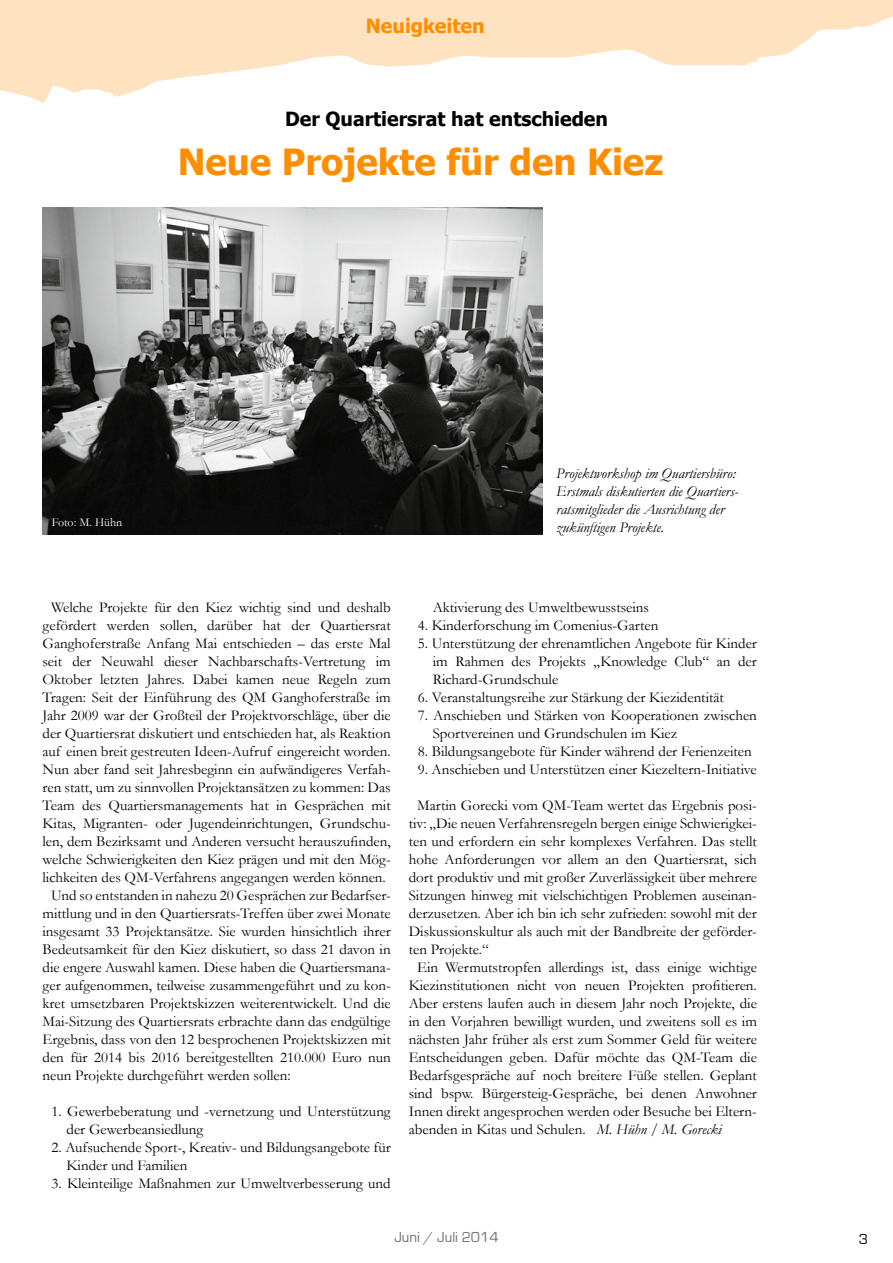
<style>
.page{position:relative;width:893px;height:1263px;background:#fff}
.page>*{position:absolute;margin:0;border:0;box-sizing:border-box;transform-origin:0 0}
.t1{font:700 36px "Tahoma";color:#ff8d00}
.t2{font:700 19.5px "Tahoma";color:#000}
.t3{font:700 19.5px "Tahoma";color:#ff8d00}
.t4{font:15px/18px "Garamond";color:#000}
.t5{font:italic 15px/18px "Garamond";color:#000}
.t6{font:15px "Eurostile";color:#6e6e6e}
.t7{font:15px "Eurostile";color:#000}
.t8{font:12px "Garamond";color:#fff}
.s1{font-style:italic}
</style>
<div class="page">
<svg style="left:0;top:0;width:893px;height:103px;fill:#ffe2c0"></svg>
<img style="left:43px;top:207px;width:499px;height:328px">
<h2 class="t3" style="left:366px;top:13px;width:120px">Neuigkeiten</h2>
<h2 class="t2" style="left:285px;top:105px;width:324px">Der Quartiersrat hat entschieden</h2>
<h1 class="t1" style="left:178px;top:136px;width:487px">Neue Projekte für den Kiez</h1>
<p class="t8" style="left:52px;top:514px;width:72px">Foto: M. Hühn</p>
<p class="t5" style="left:556px;top:463px;width:184px">Projektworkshop im Quartiersbüro:<br>Erstmals diskutierten die Quartiers&shy;ratsmitglieder die Ausrichtung der zukünftigen Projekte.</p>
<p class="t4" style="left:51px;top:598px;width:341px">Welche Projekte für den Kiez wichtig sind und deshalb</p>
<p class="t4" style="left:43px;top:616px;width:350px">gefördert werden sollen, darüber hat der Quartiersrat</p>
<p class="t4" style="left:43px;top:634px;width:350px">Ganghoferstraße Anfang Mai entschieden – das erste Mal</p>
<p class="t4" style="left:43px;top:652px;width:350px">seit der Neuwahl dieser Nachbarschafts-Vertretung im</p>
<p class="t4" style="left:43px;top:670px;width:350px">Oktober letzten Jahres. Dabei kamen neue Regeln zum</p>
<p class="t4" style="left:43px;top:688px;width:350px">Tragen: Seit der Einführung des QM Ganghoferstraße im</p>
<p class="t4" style="left:43px;top:706px;width:350px">Jahr 2009 war der Großteil der Projektvorschläge, über die</p>
<p class="t4" style="left:43px;top:724px;width:350px">der Quartiersrat diskutiert und entschieden hat, als Reaktion</p>
<p class="t4" style="left:43px;top:742px;width:350px">auf einen breit gestreuten Ideen-Aufruf eingereicht worden.</p>
<p class="t4" style="left:43px;top:760px;width:350px">Nun aber fand seit Jahresbeginn ein aufwändigeres Verfah-</p>
<p class="t4" style="left:43px;top:778px;width:350px">ren statt, um zu sinnvollen Projektansätzen zu kommen: Das</p>
<p class="t4" style="left:43px;top:796px;width:350px">Team des Quartiersmanagements hat in Gesprächen mit</p>
<p class="t4" style="left:43px;top:814px;width:350px">Kitas, Migranten- oder Jugendeinrichtungen, Grundschu-</p>
<p class="t4" style="left:43px;top:832px;width:350px">len, dem Bezirksamt und Anderen versucht herauszufinden,</p>
<p class="t4" style="left:43px;top:850px;width:350px">welche Schwierigkeiten den Kiez prägen und mit den Mög-</p>
<p class="t4" style="left:43px;top:868px;width:345px">lichkeiten des QM-Verfahrens angegangen werden können.</p>
<p class="t4" style="left:51px;top:886px;width:341px">Und so entstanden in nahezu 20 Gesprächen zur Bedarfser-</p>
<p class="t4" style="left:43px;top:904px;width:350px">mittlung und in den Quartiersrats-Treffen über zwei Monate</p>
<p class="t4" style="left:43px;top:922px;width:350px">insgesamt 33 Projektansätze. Sie wurden hinsichtlich ihrer</p>
<p class="t4" style="left:43px;top:940px;width:350px">Bedeutsamkeit für den Kiez diskutiert, so dass 21 davon in</p>
<p class="t4" style="left:43px;top:958px;width:350px">die engere Auswahl kamen. Diese haben die Quartiersmana-</p>
<p class="t4" style="left:43px;top:976px;width:350px">ger aufgenommen, teilweise zusammengeführt und zu kon-</p>
<p class="t4" style="left:43px;top:994px;width:350px">kret umsetzbaren Projektskizzen weiterentwickelt. Und die</p>
<p class="t4" style="left:43px;top:1012px;width:350px">Mai-Sitzung des Quartiersrats erbrachte dann das endgültige</p>
<p class="t4" style="left:43px;top:1030px;width:350px">Ergebnis, dass von den 12 besprochenen Projektskizzen mit</p>
<p class="t4" style="left:43px;top:1048px;width:350px">den für 2014 bis 2016 bereitgestellten 210.000 Euro nun</p>
<p class="t4" style="left:43px;top:1066px;width:250px">neun Projekte durchgeführt werden sollen:</p>
<p class="t4" style="left:67px;top:1102px;width:326px;text-indent:-15px">1. Gewerbeberatung und -vernetzung und Unterstützung der Gewerbeansiedlung</p>
<p class="t4" style="left:67px;top:1138px;width:326px;text-indent:-15px">2. Aufsuchende Sport-, Kreativ- und Bildungsangebote für<br>Kinder und Familien</p>
<p class="t4" style="left:52px;top:1174px;width:341px">3. Kleinteilige Maßnahmen zur Umweltverbesserung und</p>
<p class="t4" style="left:433px;top:598px;width:218px">Aktivierung des Umweltbewusstseins</p>
<p class="t4" style="left:418px;top:616px;width:242px">4. Kinderforschung im Comenius-Garten</p>
<p class="t4" style="left:433px;top:634px;width:326px;text-align:justify;text-indent:-15px">5. Unterstützung der ehrenamtlichen Angebote für Kinder im Rahmen des Projekts „Knowledge Club“ an der Richard-Grundschule</p>
<p class="t4" style="left:418px;top:688px;width:308px">6. Veranstaltungsreihe zur Stärkung der Kiezidentität</p>
<p class="t4" style="left:433px;top:706px;width:326px;text-indent:-15px">7. Anschieben und Stärken von Kooperationen zwischen<br>Sportvereinen und Grundschulen im Kiez</p>
<p class="t4" style="left:418px;top:742px;width:336px">8. Bildungsangebote für Kinder während der Ferienzeiten</p>
<p class="t4" style="left:418px;top:760px;width:341px">9. Anschieben und Unterstützen einer Kiezeltern-Initiative</p>
<p class="t4" style="left:417px;top:796px;width:341px">Martin Gorecki vom QM-Team wertet das Ergebnis posi-</p>
<p class="t4" style="left:409px;top:814px;width:350px">tiv: „Die neuen Verfahrensregeln bergen einige Schwierigkei-</p>
<p class="t4" style="left:409px;top:832px;width:350px">ten und erfordern ein sehr komplexes Verfahren. Das stellt</p>
<p class="t4" style="left:409px;top:850px;width:350px">hohe Anforderungen vor allem an den Quartiersrat, sich</p>
<p class="t4" style="left:409px;top:868px;width:350px">dort produktiv und mit großer Zuverlässigkeit über mehrere</p>
<p class="t4" style="left:409px;top:886px;width:350px">Sitzungen hinweg mit vielschichtigen Problemen auseinan-</p>
<p class="t4" style="left:409px;top:904px;width:350px">derzusetzen. Aber ich bin ich sehr zufrieden: sowohl mit der</p>
<p class="t4" style="left:409px;top:922px;width:350px">Diskussionskultur als auch mit der Bandbreite der geförder-</p>
<p class="t4" style="left:409px;top:940px;width:82px">ten Projekte.“</p>
<p class="t4" style="left:417px;top:958px;width:341px">Ein Wermutstropfen allerdings ist, dass einige wichtige</p>
<p class="t4" style="left:409px;top:976px;width:350px">Kiezinstitutionen nicht von neuen Projekten profitieren.</p>
<p class="t4" style="left:409px;top:994px;width:350px">Aber erstens laufen auch in diesem Jahr noch Projekte, die</p>
<p class="t4" style="left:409px;top:1012px;width:350px">in den Vorjahren bewilligt wurden, und zweitens soll es im</p>
<p class="t4" style="left:409px;top:1030px;width:350px">nächsten Jahr früher als erst zum Sommer Geld für weitere</p>
<p class="t4" style="left:409px;top:1048px;width:350px">Entscheidungen geben. Dafür möchte das QM-Team die</p>
<p class="t4" style="left:409px;top:1066px;width:350px">Bedarfsgespräche auf noch breitere Füße stellen. Geplant</p>
<p class="t4" style="left:409px;top:1084px;width:350px">sind bspw. Bürgersteig-Gespräche, bei denen Anwohner</p>
<p class="t4" style="left:409px;top:1102px;width:350px">Innen direkt angesprochen werden oder Besuche bei Eltern-</p>
<p class="t4" style="left:409px;top:1120px;width:314px">abenden in Kitas und Schulen. <span class="s1">M. Hühn / M. Gorecki</span></p>
<p class="t6" style="left:394px;top:1229px;width:106px">Juni / Juli 2014</p>
<p class="t7" style="left:859px;top:1231px;width:11px">3</p>
</div>
